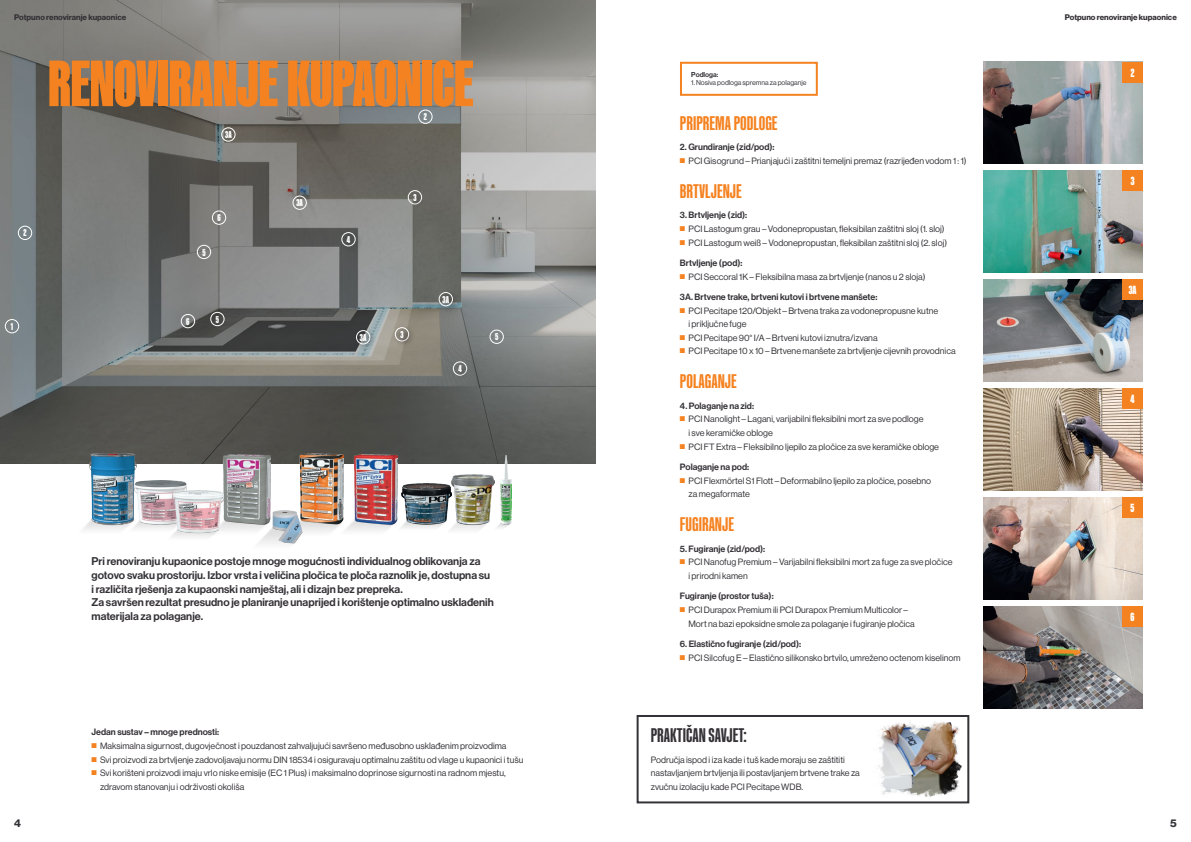
<style>
.page{position:relative;width:1191px;height:842px;background:#fff}
.page>*{position:absolute;margin:0;border:0;box-sizing:border-box;transform-origin:0 0}
.t1{font:900 66px "Kaneda Gothic";color:#f58220}
.t2{font:700 20px "Kaneda Gothic";color:#f58220}
.t3{font:700 20px "Kaneda Gothic";color:#353237}
.t4{font:900 12px "Kaneda Gothic";color:#fff}
.t5{font:11px/13.6px "N Haas Grotesk DS Pro 65 Md";color:#353237}
.t6{font:11px "N Haas Grotesk DS Pro 75 Bd";color:#353237}
.t7{font:900 10px "Kaneda Gothic";color:#fff}
.t8{font:9px/13.6px "N Haas Grotesk DS Pro 55 Rg";color:#353237}
.t9{font:9px "N Haas Grotesk DS Pro 65 Md";color:#353237}
.t10{font:8px "N Haas Grotesk DS Pro 75 Bd";color:#353237}
.t11{font:7px "N Haas Grotesk DS Pro 55 Rg";color:#353237}
.t12{font:7px "N Haas Grotesk DS Pro 65 Md";color:#353237}
.s1{color:#f58220}
</style>
<div class="page">
<img style="left:0;top:0;width:595px;height:463px">
<img style="left:983px;top:62px;width:159px;height:102px">
<img style="left:983px;top:171px;width:159px;height:101px">
<img style="left:983px;top:279px;width:159px;height:103px">
<img style="left:983px;top:388px;width:159px;height:102px">
<img style="left:983px;top:497px;width:159px;height:102px">
<img style="left:983px;top:606px;width:159px;height:102px">
<img style="left:873px;top:721px;width:90px;height:83px">
<div style="left:680px;top:62px;width:138px;height:34px;border:2px solid #f58220"></div>
<div style="left:636px;top:715px;width:333px;height:88px;border:2px solid #353237"></div>
<div style="left:1122px;top:62px;width:20px;height:20px;background:#f58220"></div>
<div style="left:1122px;top:171px;width:20px;height:20px;background:#f58220"></div>
<div style="left:1122px;top:279px;width:20px;height:21px;background:#f58220"></div>
<div style="left:1122px;top:388px;width:20px;height:21px;background:#f58220"></div>
<div style="left:1122px;top:497px;width:20px;height:21px;background:#f58220"></div>
<div style="left:1122px;top:606px;width:20px;height:20px;background:#f58220"></div>
<div style="left:453px;top:361px;width:14px;height:15px;border:1px solid #fff;border-radius:50%"></div>
<div style="left:456px;top:363px;width:12px;height:16px;background:#353237;opacity:.63"></div>
<div style="left:5px;top:319px;width:14px;height:14px;border:1px solid #fff;border-radius:50%"></div>
<div style="left:18px;top:226px;width:14px;height:14px;border:1px solid #fff;border-radius:50%"></div>
<div style="left:418px;top:110px;width:14px;height:14px;border:1px solid #fff;border-radius:50%"></div>
<div style="left:221px;top:127px;width:15px;height:15px;border:1px solid #fff;border-radius:50%"></div>
<div style="left:292px;top:196px;width:15px;height:14px;border:1px solid #fff;border-radius:50%"></div>
<div style="left:408px;top:190px;width:14px;height:14px;border:1px solid #fff;border-radius:50%"></div>
<div style="left:411px;top:192px;width:12px;height:16px;background:#353237;opacity:.63"></div>
<div style="left:339px;top:230px;width:23px;height:23px;background:#353237;opacity:.63"></div>
<div style="left:341px;top:232px;width:15px;height:14px;border:1px solid #fff;border-radius:50%"></div>
<div style="left:197px;top:245px;width:14px;height:14px;border:1px solid #fff;border-radius:50%"></div>
<div style="left:210px;top:312px;width:15px;height:14px;border:1px solid #fff;border-radius:50%"></div>
<div style="left:489px;top:330px;width:15px;height:14px;border:1px solid #fff;border-radius:50%"></div>
<div style="left:181px;top:314px;width:14px;height:14px;border:1px solid #fff;border-radius:50%"></div>
<div style="left:212px;top:210px;width:14px;height:15px;border:1px solid #fff;border-radius:50%"></div>
<img style="left:279px;top:454px;width:58px;height:78px">
<img style="left:209px;top:455px;width:62px;height:76px">
<img style="left:73px;top:453px;width:63px;height:77px">
<img style="left:128px;top:481px;width:59px;height:49px">
<img style="left:164px;top:490px;width:59px;height:47px">
<img style="left:337px;top:454px;width:60px;height:77px">
<img style="left:396px;top:484px;width:49px;height:47px">
<img style="left:445px;top:474px;width:45px;height:56px">
<img style="left:490px;top:455px;width:21px;height:73px">
<img style="left:251px;top:511px;width:54px;height:33px">
<div style="left:353px;top:327px;width:24px;height:24px;background:#231f20;opacity:.25"></div>
<svg style="left:356px;top:330px;width:14px;height:14px"></svg>
<div style="left:356px;top:330px;width:14px;height:14px;border:1px solid #fff;border-radius:50%"></div>
<div style="left:392px;top:324px;width:24px;height:24px;background:#231f20;opacity:.25"></div>
<svg style="left:394px;top:327px;width:15px;height:14px"></svg>
<div style="left:395px;top:327px;width:14px;height:14px;border:1px solid #fff;border-radius:50%"></div>
<div style="left:398px;top:329px;width:12px;height:16px;background:#353237;opacity:.63"></div>
<div style="left:436px;top:289px;width:23px;height:24px;background:#231f20;opacity:.25"></div>
<svg style="left:438px;top:292px;width:15px;height:14px"></svg>
<div style="left:438px;top:292px;width:15px;height:14px;border:1px solid #fff;border-radius:50%"></div>
<p class="t10" style="left:14px;top:13px;width:114px">Potpuno renoviranje kupaonice</p>
<p class="t10" style="left:1064px;top:13px;width:114px">Potpuno renoviranje kupaonice</p>
<p class="t7" style="left:23px;top:227px;width:5px">2</p>
<p class="t7" style="left:11px;top:321px;width:4px">1</p>
<h1 class="t1" style="left:48px;top:47px;width:426px">RENOVIRANJE KUPAONICE</h1>
<p class="t7" style="left:225px;top:129px;width:8px">3A</p>
<p class="t7" style="left:424px;top:111px;width:5px">2</p>
<p class="t7" style="left:202px;top:246px;width:5px">5</p>
<p class="t7" style="left:217px;top:212px;width:5px">6</p>
<p class="t7" style="left:186px;top:316px;width:5px">6</p>
<p class="t7" style="left:216px;top:314px;width:5px">5</p>
<p class="t7" style="left:296px;top:197px;width:8px">3A</p>
<p class="t7" style="left:347px;top:234px;width:5px">4</p>
<p class="t7" style="left:413px;top:192px;width:5px">3</p>
<p class="t7" style="left:360px;top:332px;width:8px">3A</p>
<p class="t7" style="left:400px;top:329px;width:5px">3</p>
<p class="t7" style="left:442px;top:294px;width:8px">3A</p>
<p class="t7" style="left:458px;top:363px;width:5px">4</p>
<p class="t7" style="left:495px;top:331px;width:5px">5</p>
<p class="t5" style="left:92px;top:555px;width:404px">Pri renoviranju kupaonice postoje mnoge mogućnosti individualnog oblikovanja za gotovo svaku prostoriju. Izbor vrsta i veličina pločica te ploča raznolik je, dostupna su i različita rješenja za kupaonski namještaj, ali i dizajn bez prepreka.<br>Za savršen rezultat presudno je planiranje unaprijed i korištenje optimalno usklađenih materijala za polaganje.</p>
<p class="t9" style="left:92px;top:727px;width:129px">Jedan sustav – mnoge prednosti:</p>
<p class="t8" style="left:92px;top:739px;width:416px"><span class="s1">■</span> Maksimalna sigurnost, dugovječnost i pouzdanost zahvaljujući savršeno međusobno usklađenim proizvodima</p>
<p class="t8" style="left:92px;top:753px;width:433px"><span class="s1">■</span> Svi proizvodi za brtvljenje zadovoljavaju normu DIN 18534 i osiguravaju optimalnu zaštitu od vlage u kupaonici i tušu</p>
<p class="t8" style="left:100px;top:766px;width:407px;text-indent:-9px"><span class="s1">■</span> Svi korišteni proizvodi imaju vrlo niske emisije (EC 1 Plus) i maksimalno doprinose sigurnosti na radnom mjestu, zdravom stanovanju i održivosti okoliša</p>
<p class="t12" style="left:691px;top:70px;width:29px">Podloga:</p>
<p class="t11" style="left:691px;top:78px;width:117px">1. Nosiva podloga spremna za polaganje</p>
<h2 class="t2" style="left:680px;top:112px;width:99px">PRIPREMA PODLOGE</h2>
<p class="t9" style="left:680px;top:142px;width:96px">2. Grundiranje (zid/pod):</p>
<p class="t8" style="left:680px;top:154px;width:288px"><span class="s1">■</span> PCI Gisogrund – Prianjajući i zaštitni temeljni premaz (razrijeđen vodom 1 : 1)</p>
<h2 class="t2" style="left:680px;top:180px;width:63px">BRTVLJENJE</h2>
<p class="t9" style="left:680px;top:210px;width:69px">3. Brtvljenje (zid):</p>
<p class="t8" style="left:680px;top:222px;width:266px"><span class="s1">■</span> PCI Lastogum grau – Vodonepropustan, fleksibilan zaštitni sloj (1. sloj)</p>
<p class="t8" style="left:680px;top:236px;width:269px"><span class="s1">■</span> PCI Lastogum weiß – Vodonepropustan, fleksibilan zaštitni sloj (2. sloj)</p>
<p class="t9" style="left:680px;top:258px;width:64px">Brtvljenje (pod):</p>
<p class="t8" style="left:680px;top:270px;width:247px"><span class="s1">■</span> PCI Seccoral 1K – Fleksibilna masa za brtvljenje (nanos u 2 sloja)</p>
<p class="t9" style="left:680px;top:292px;width:199px">3A. Brtvene trake, brtveni kutovi i brtvene manšete:</p>
<p class="t8" style="left:688px;top:304px;width:251px;text-indent:-9px"><span class="s1">■</span> PCI Pecitape 120/Objekt – Brtvena traka za vodonepropusne kutne i priključne fuge</p>
<p class="t8" style="left:680px;top:331px;width:199px"><span class="s1">■</span> PCI Pecitape 90° I/A – Brtveni kutovi iznutra/izvana</p>
<p class="t8" style="left:680px;top:344px;width:277px"><span class="s1">■</span> PCI Pecitape 10 x 10 – Brtvene manšete za brtvljenje cijevnih provodnica</p>
<h2 class="t2" style="left:680px;top:370px;width:58px">POLAGANJE</h2>
<p class="t9" style="left:680px;top:400px;width:76px">4. Polaganje na zid:</p>
<p class="t8" style="left:688px;top:412px;width:237px;text-indent:-9px"><span class="s1">■</span> PCI Nanolight – Lagani, varijabilni fleksibilni mort za sve podloge i sve keramičke obloge</p>
<p class="t8" style="left:680px;top:440px;width:261px"><span class="s1">■</span> PCI FT Extra – Fleksibilno ljepilo za pločice za sve keramičke obloge</p>
<p class="t9" style="left:680px;top:462px;width:71px">Polaganje na pod:</p>
<p class="t8" style="left:688px;top:474px;width:244px;text-indent:-9px"><span class="s1">■</span> PCI Flexmörtel S1 Flott – Deformabilno ljepilo za pločice, posebno za megaformate</p>
<h2 class="t2" style="left:680px;top:513px;width:56px">FUGIRANJE</h2>
<p class="t9" style="left:680px;top:543px;width:87px">5. Fugiranje (zid/pod):</p>
<p class="t8" style="left:688px;top:555px;width:265px;text-indent:-9px"><span class="s1">■</span> PCI Nanofug Premium – Varijabilni fleksibilni mort za fuge za sve pločice i prirodni kamen</p>
<p class="t9" style="left:680px;top:591px;width:95px">Fugiranje (prostor tuša):</p>
<p class="t8" style="left:688px;top:603px;width:228px;text-indent:-9px"><span class="s1">■</span> PCI Durapox Premium ili PCI Durapox Premium Multicolor –<br>Mort na bazi epoksidne smole za polaganje i fugiranje pločica</p>
<p class="t9" style="left:680px;top:639px;width:123px">6. Elastično fugiranje (zid/pod):</p>
<p class="t8" style="left:680px;top:651px;width:282px"><span class="s1">■</span> PCI Silcofug E – Elastično silikonsko brtvilo, umreženo octenom kiselinom</p>
<h2 class="t3" style="left:651px;top:724px;width:98px">PRAKTIČAN SAVJET:</h2>
<p class="t8" style="left:651px;top:753px;width:211px">Područja ispod i iza kade i tuš kade moraju se zaštititi nastavljanjem brtvljenja ili postavljanjem brtvene trake za zvučnu izolaciju kade PCI Pecitape WDB.</p>
<h3 class="t4" style="left:1130px;top:66px;width:5px">2</h3>
<h3 class="t4" style="left:1130px;top:175px;width:5px">3</h3>
<h3 class="t4" style="left:1128px;top:283px;width:9px">3A</h3>
<h3 class="t4" style="left:1130px;top:392px;width:6px">4</h3>
<h3 class="t4" style="left:1130px;top:501px;width:5px">5</h3>
<h3 class="t4" style="left:1130px;top:610px;width:5px">6</h3>
<p class="t6" style="left:14px;top:817px;width:8px">4</p>
<p class="t6" style="left:1170px;top:817px;width:8px">5</p>
</div>
